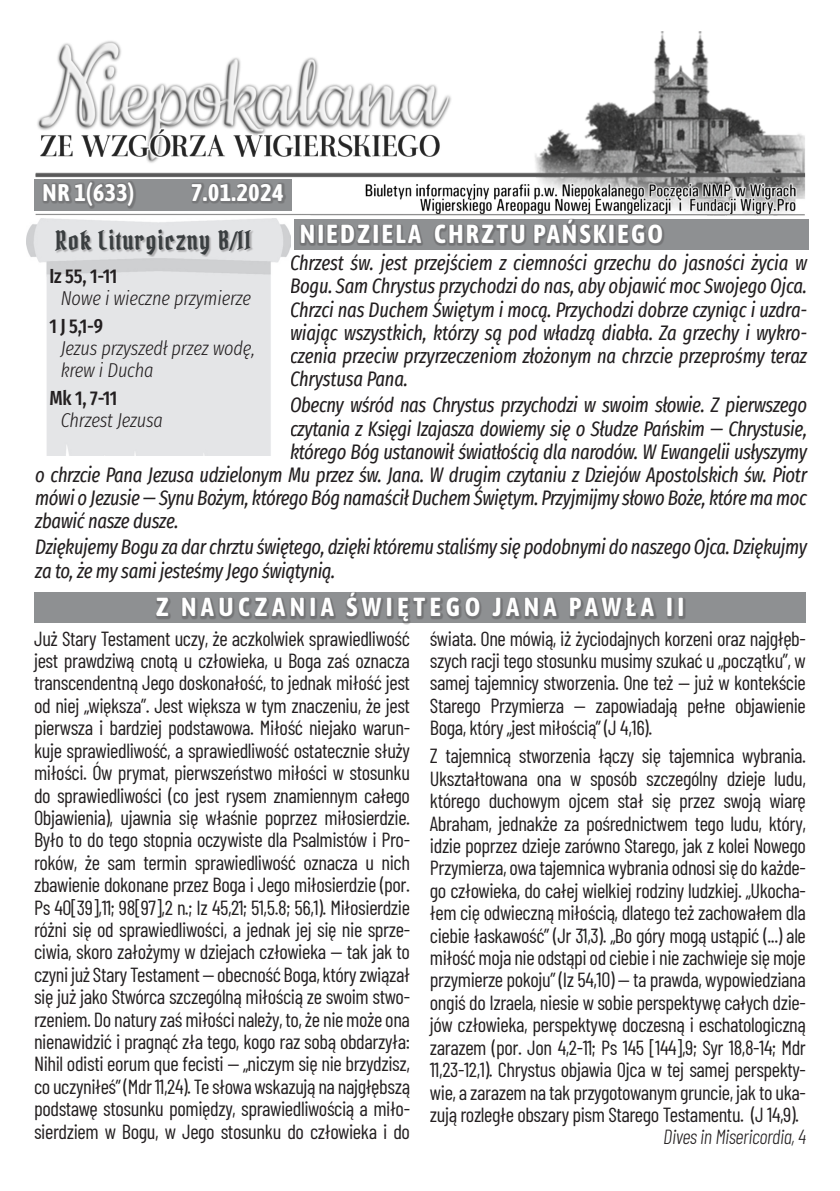
<style>
.page{position:relative;width:840px;height:1191px;background:#fff}
.page>*{position:absolute;margin:0;border:0;box-sizing:border-box;transform-origin:0 0}
.t1{font:700 26px "Asap Condensed";letter-spacing:.17em;color:#fff}
.t2{font:700 26px "Asap Condensed";letter-spacing:.08em;color:#fff}
.t3{font:26px "Pirata One";letter-spacing:.04em;color:#3a3e40}
.t4{font:700 24px "Asap Condensed";letter-spacing:.03em;color:#fff}
.t5{font:italic extra-condensed 20.6px/23.2px "Fira Sans";letter-spacing:-.02em;color:#231f20;text-align:justify}
.t6{font:20.4px/22.4px "Barlow Condensed";letter-spacing:-.02em;color:#231f20;text-align:justify}
.t7{font:italic 300 20.4px "Barlow Condensed";letter-spacing:-.02em;color:#231f20}
.t8{font:italic 300 extra-condensed 20px/22px "Fira Sans";letter-spacing:-.01em;color:#231f20}
.t9{font:500 extra-condensed 20px "Fira Sans";letter-spacing:-.015em;color:#231f20}
</style>
<div class="page">
<img style="left:34px;top:31px;width:772px;height:184px">
<div style="left:34px;top:179px;width:257px;height:31px;background:#8e9092"></div>
<div style="left:42px;top:180px;width:244px;height:29px;background:#231f20;opacity:.22"></div>
<div style="left:294px;top:219px;width:514px;height:30px;background:#8e9092"></div>
<div style="left:299px;top:218px;width:365px;height:28px;background:#231f20;opacity:.25"></div>
<img style="left:26px;top:219px;width:264px;height:236px">
<div style="left:55px;top:230px;width:198px;height:27px;background:#231f20;opacity:.28"></div>
<div style="left:34px;top:592px;width:771px;height:30px;background:#8e9092"></div>
<div style="left:155px;top:591px;width:530px;height:33px;background:#231f20;opacity:.25"></div>
<p class="t4" style="left:43px;top:176px;width:93px">NR 1(633)</p>
<p class="t4" style="left:191px;top:176px;width:93px">7.01.2024</p>
<p class="t2" style="left:300px;top:216px;width:364px">NIEDZIELA CHRZTU PAŃSKIEGO</p>
<p class="t3" style="left:55px;top:224px;width:196px">Rok Liturgiczny B/II</p>
<p class="t5" style="left:290px;top:251px;width:518px">Chrzest św. jest przejściem z ciemności grzechu do jasności życia w Bogu. Sam Chrystus przychodzi do nas, aby objawić moc Swojego Ojca.<br>Chrzci nas Duchem Świętym i mocą. Przychodzi dobrze czyniąc i uzdra&shy;wiając wszystkich, którzy są pod władzą diabła. Za grzechy i wykro&shy;czenia przeciw przyrzeczeniom złożonym na chrzcie przeprośmy teraz Chrystusa Pana.</p>
<p class="t5" style="left:290px;top:393px;width:518px">Obecny wśród nas Chrystus przychodzi w swoim słowie. Z pierwszego</p>
<p class="t5" style="left:290px;top:416px;width:518px">czytania z Księgi Izajasza dowiemy się o Słudze Pańskim — Chrystusie,</p>
<p class="t5" style="left:290px;top:439px;width:518px">którego Bóg ustanowił światłością dla narodów. W Ewangelii usłyszymy</p>
<p class="t5" style="left:35px;top:463px;width:773px">o chrzcie Pana Jezusa udzielonym Mu przez św. Jana. W drugim czytaniu z Dziejów Apostolskich św. Piotr</p>
<p class="t5" style="left:35px;top:486px;width:773px">mówi o Jezusie — Synu Bożym, którego Bóg namaścił Duchem Świętym. Przyjmijmy słowo Boże, które ma moc</p>
<p class="t5" style="left:35px;top:509px;width:145px">zbawić nasze dusze.</p>
<p class="t5" style="left:35px;top:535px;width:773px">Dziękujemy Bogu za dar chrztu świętego, dzięki któremu staliśmy się podobnymi do naszego Ojca. Dziękujmy za to, że my sami jesteśmy Jego świątynią.</p>
<p class="t9" style="left:49px;top:260px;width:69px">Iz 55, 1-11</p>
<p class="t8" style="left:61px;top:287px;width:192px">Nowe i wieczne przymierze</p>
<p class="t9" style="left:49px;top:310px;width:55px">1 J 5,1-9</p>
<p class="t8" style="left:61px;top:337px;width:195px">Jezus przyszedł przez wodę, krew i Ducha</p>
<p class="t9" style="left:49px;top:382px;width:69px">Mk 1, 7-11</p>
<p class="t8" style="left:61px;top:409px;width:103px">Chrzest Jezusa</p>
<p class="t1" style="left:156px;top:589px;width:529px">Z NAUCZANIA ŚWIĘTEGO JANA PAWŁA II</p>
<p class="t6" style="left:34px;top:625px;width:377px">Już Stary Testament uczy, że aczkolwiek sprawiedliwość jest prawdziwą cnotą u człowieka, u Boga zaś oznacza transcendentną Jego doskonałość, to jednak miłość jest od niej „większa”. Jest większa w tym znaczeniu, że jest pierwsza i bardziej podstawowa. Miłość niejako warun&shy;kuje sprawiedliwość, a sprawiedliwość ostatecznie służy miłości. Ów prymat, pierwszeństwo miłości w stosunku do sprawiedliwości (co jest rysem znamiennym całego Objawienia), ujawnia się właśnie poprzez miłosierdzie.<br>Było to do tego stopnia oczywiste dla Psalmistów i Pro&shy;roków, że sam termin sprawiedliwość oznacza u nich zbawienie dokonane przez Boga i Jego miłosierdzie (por.<br>Ps 40[39],11; 98[97],2 n.; Iz 45,21; 51,5.8; 56,1). Miłosierdzie różni się od sprawiedliwości, a jednak jej się nie sprze&shy;ciwia, skoro założymy w dziejach człowieka — tak jak to czyni już Stary Testament — obecność Boga, który związał się już jako Stwórca szczególną miłością ze swoim stwo&shy;rzeniem. Do natury zaś miłości należy, to, że nie może ona nienawidzić i pragnąć zła tego, kogo raz sobą obdarzyła:<br>Nihil odisti eorum que fecisti — „niczym się nie brzydzisz, co uczyniłeś” (Mdr 11,24). Te słowa wskazują na najgłębszą podstawę stosunku pomiędzy, sprawiedliwością a miło&shy;sierdziem w Bogu, w Jego stosunku do człowieka i do</p>
<p class="t6" style="left:429px;top:625px;width:377px">świata. One mówią, iż życiodajnych korzeni oraz najgłęb&shy;szych racji tego stosunku musimy szukać u „początku”, w samej tajemnicy stworzenia. One też — już w kontekście Starego Przymierza — zapowiadają pełne objawienie Boga, który „jest miłością” (J 4,16).</p>
<p class="t6" style="left:429px;top:743px;width:377px">Z tajemnicą stworzenia łączy się tajemnica wybrania.<br>Ukształtowana ona w sposób szczególny dzieje ludu, którego duchowym ojcem stał się przez swoją wiarę Abraham, jednakże za pośrednictwem tego ludu, który, idzie poprzez dzieje zarówno Starego, jak z kolei Nowego Przymierza, owa tajemnica wybrania odnosi się do każde&shy;go człowieka, do całej wielkiej rodziny ludzkiej. „Ukocha&shy;łem cię odwieczną miłością, dlatego też zachowałem dla ciebie łaskawość” (Jr 31,3). „Bo góry mogą ustąpić (...) ale miłość moja nie odstąpi od ciebie i nie zachwieje się moje przymierze pokoju” (Iz 54,10) — ta prawda, wypowiedziana ongiś do Izraela, niesie w sobie perspektywę całych dzie&shy;jów człowieka, perspektywę doczesną i eschatologiczną zarazem (por. Jon 4,2-11; Ps 145 [144],9; Syr 18,8-14; Mdr 11,23-12,1). Chrystus objawia Ojca w tej samej perspekty&shy;wie, a zarazem na tak przygotowanym gruncie, jak to uka&shy;zują rozległe obszary pism Starego Testamentu. (J 14,9).</p>
<p class="t7" style="left:663px;top:1122px;width:144px">Dives in Misericordia, 4</p>
</div>
